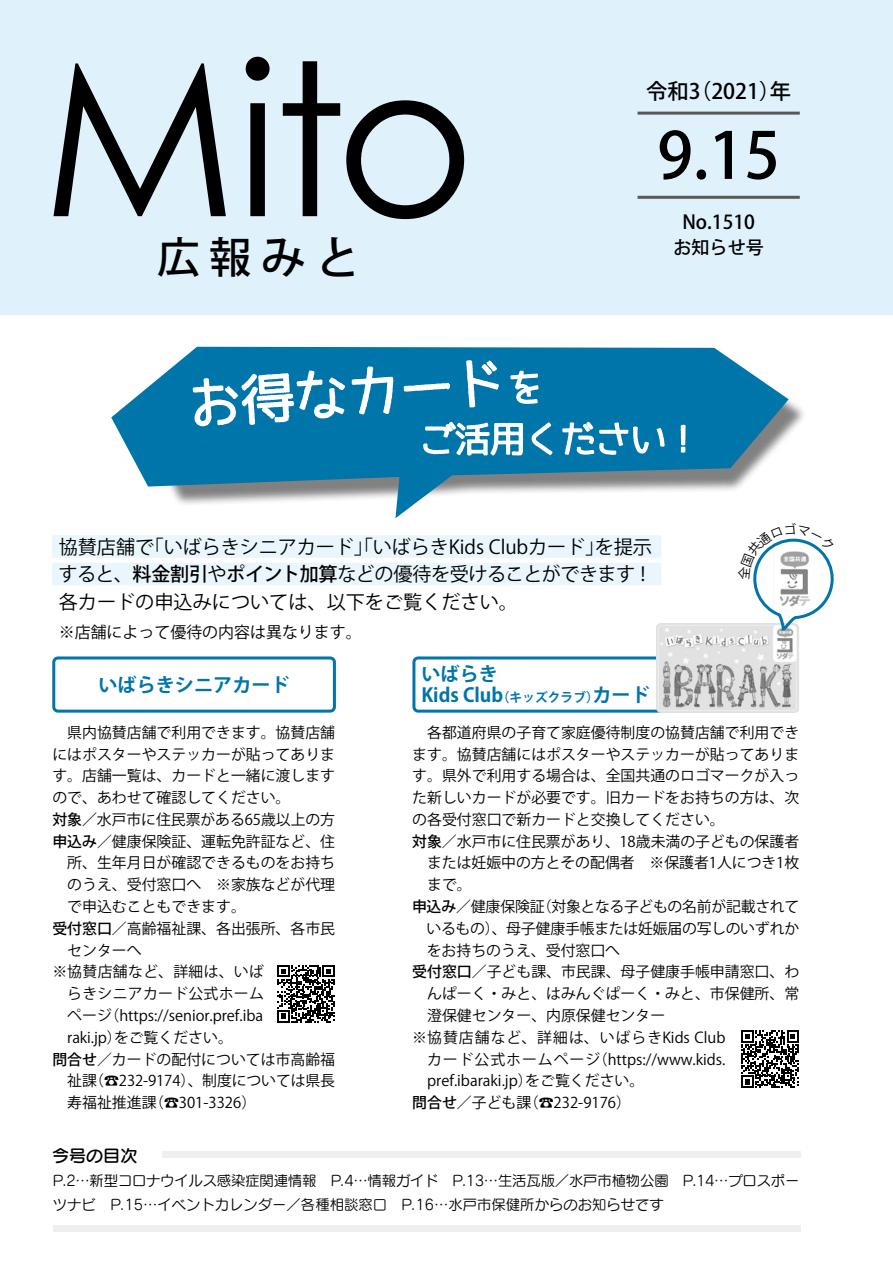
<style>
.page{position:relative;width:893px;height:1263px;background:#fff}
.page>*{position:absolute;margin:0;border:0;box-sizing:border-box;transform-origin:0 0}
.t1{font:500 63.75px "Koz Go Pro";color:#000}
.t2{font:500 42.45px "Koz Go Pro";color:#000}
.t3{font:500 21.3px "Koz Go Pro";color:#000}
.t4{font:19.2px/27.6px "Koz Go Pro";letter-spacing:-.005em;color:#000}
.t5{font:700 19.2px "Koz Go Pro";color:#0075a9}
.t6{font:500 19.2px "Koz Go Pro";color:#000}
.t7{font:500 18px "Koz Go Pro";color:#000}
.t8{font:16.95px "Seurat Pro DB";color:#000}
.t9{font:15.9px "Koz Go Pro";color:#000}
.t10{font:14.85px/21.8px "Koz Go Pro";color:#000}
.t11{font:14.85px/21.8px "Koz Go Pro";letter-spacing:.065em;color:#000}
.t12{font:14.85px "Koz Go Pro";letter-spacing:.02em;color:#000}
.t13{font:14.85px "Koz Go Pro";letter-spacing:-.02em;color:#000}
.t14{font:14.4px/23.9px "Seurat Pro M";letter-spacing:-.01em;color:#000}
.t15{font:700 12.75px "Koz Go Pro";color:#0075a9}
.s1{font-size:44.7px}
.s2{font-weight:500}
</style>
<div class="page">
<div style="left:412px;top:656px;width:280px;height:57px;border:3px solid #0075a9;border-radius:4px"></div>
<div style="left:0;top:0;width:893px;height:315px;background:#dff2fc"></div>
<hr style="left:637px;top:196px;width:163px;height:3px;background:#595757">
<hr style="left:637px;top:112px;width:163px;height:3px;background:#595757">
<svg style="left:54px;top:57px;width:410px;height:162px"></svg>
<div style="left:52px;top:563px;width:609px;height:22px;background:#eaf6fd"></div>
<svg style="left:742px;top:1030px;width:57px;height:58px"></svg>
<svg style="left:278px;top:965px;width:57px;height:57px"></svg>
<div style="left:138px;top:344px;width:669px;height:163px;background:#000;opacity:.5"></div>
<svg style="left:138px;top:344px;width:638px;height:3px"></svg>
<svg style="left:111px;top:347px;width:678px;height:171px"></svg>
<svg style="left:192px;top:344px;width:494px;height:134px;background:#2788b4"></svg>
<div style="left:52px;top:535px;width:609px;height:23px;background:#eaf6fd"></div>
<img style="left:656px;top:623px;width:143px;height:90px">
<div style="left:162px;top:1151px;width:638px;height:7px;background:#efefef"></div>
<div style="left:53px;top:1225px;width:747px;height:6px;background:#efefef"></div>
<div style="left:52px;top:656px;width:284px;height:57px;border:3px solid #0075a9;border-radius:4px"></div>
<svg style="left:738px;top:538px;width:96px;height:94px"></svg>
<h2 class="t2" style="left:157px;top:230px;width:205px">広報<span class="s1">みと</span></h2>
<h3 class="t3" style="left:646px;top:77px;width:146px">令和（3 2021 年）</h3>
<h1 class="t1" style="left:657px;top:115px;width:125px">9.15</h1>
<p class="t6" style="left:682px;top:210px;width:74px">No.1510</p>
<p class="t7" style="left:673px;top:235px;width:92px">お知らせ号</p>
<p class="t4" style="left:145px;top:533px;width:461px">「いばらきシニアカード」「いばらきKids Clubカード」</p>
<p class="t4" style="left:59px;top:533px;width:596px">協賛店舗で<br>すると、<span class="s2">料金割引</span>や<span class="s2">ポイント加算</span>などの優待を受けることができます!各カードの申込みについては、以下をご覧ください。</p>
<p class="t9" style="left:59px;top:621px;width:304px">※店舗によって優待の内容は異なります。</p>
<p class="t4" style="left:595px;top:533px;width:59px">を提示</p>
<p class="t5" style="left:98px;top:672px;width:193px">いばらきシニアカード</p>
<p class="t10" style="left:52px;top:722px;width:284px">　県内協賛店舗で利用できます。協賛店舗</p>
<p class="t10" style="left:52px;top:743px;width:284px">にはポスターやステッカーが貼ってありま</p>
<p class="t10" style="left:52px;top:765px;width:284px">す。店舗一覧は、カードと一緒に渡します</p>
<p class="t10" style="left:52px;top:787px;width:240px">ので、あわせて確認してください。</p>
<p class="t10" style="left:52px;top:809px;width:284px"><span class="s2">対象／</span>水戸市に住民票がある65歳以上の方</p>
<p class="t10" style="left:52px;top:831px;width:284px"><span class="s2">申込み</span>／健康保険証、運転免許証など、住</p>
<p class="t10" style="left:67px;top:852px;width:269px">所、生年月日が確認できるものをお持ち</p>
<p class="t10" style="left:67px;top:874px;width:269px">のうえ、受付窓口へ　※家族などが代理</p>
<p class="t10" style="left:67px;top:896px;width:180px">で申込むこともできます。</p>
<p class="t10" style="left:52px;top:918px;width:284px"><span class="s2">受付窓口</span>／高齢福祉課、各出張所、各市民</p>
<p class="t10" style="left:67px;top:940px;width:76px">センターへ</p>
<p class="t12" style="left:52px;top:962px;width:213px">※協賛店舗など、詳細は、いば</p>
<p class="t12" style="left:67px;top:984px;width:198px">らきシニアカード公式ホーム</p>
<p class="t10" style="left:104px;top:1005px;width:160px">（https://senior.pref.iba</p>
<p class="t10" style="left:67px;top:1005px;width:46px">ページ</p>
<p class="t10" style="left:114px;top:1027px;width:120px">をご覧ください。</p>
<p class="t10" style="left:52px;top:1027px;width:71px">　raki j p. ）</p>
<p class="t10" style="left:52px;top:1049px;width:284px"><span class="s2">問合せ</span>／カードの配付については市高齢福</p>
<p class="t10" style="left:89px;top:1070px;width:247px">（☎232-9174）、制度については県長</p>
<p class="t10" style="left:67px;top:1070px;width:31px">祉課</p>
<p class="t10" style="left:67px;top:1092px;width:91px">寿福祉推進課</p>
<p class="t10" style="left:149px;top:1092px;width:109px">)☎301-3326(</p>
<p class="t5" style="left:421px;top:662px;width:78px">いばらき</p>
<p class="t5" style="left:592px;top:683px;width:59px">カード</p>
<p class="t5" style="left:421px;top:683px;width:83px">Kids Club</p>
<p class="t15" style="left:497px;top:689px;width:104px">（キッズクラブ）</p>
<p class="t10" style="left:412px;top:722px;width:388px">　各都道府県の子育て家庭優待制度の協賛店舗で利用でき</p>
<p class="t10" style="left:412px;top:743px;width:388px">ます。協賛店舗にはポスターやステッカーが貼ってありま</p>
<p class="t10" style="left:412px;top:765px;width:388px">す。県外で利用する場合は、全国共通のロゴマークが入っ</p>
<p class="t10" style="left:412px;top:787px;width:388px">た新しいカードが必要です。旧カードをお持ちの方は、次</p>
<p class="t10" style="left:412px;top:809px;width:314px">の各受付窓口で新カードと交換してください。</p>
<p class="t10" style="left:412px;top:831px;width:388px"><span class="s2">対象</span>／水戸市に住民票があり、18歳未満の子どもの保護者</p>
<p class="t10" style="left:427px;top:852px;width:374px">または妊娠中の方とその配偶者　※保護者1人につき枚1</p>
<p class="t10" style="left:427px;top:874px;width:46px">まで。</p>
<p class="t13" style="left:537px;top:897px;width:264px">（対象となる子どもの名前が記載されて</p>
<p class="t10" style="left:412px;top:896px;width:134px"><span class="s2">申込み</span>／健康保険証</p>
<p class="t10" style="left:427px;top:918px;width:374px">いるもの）、母子健康手帳または妊娠届の写しのいずれか</p>
<p class="t10" style="left:427px;top:940px;width:195px">をお持ちのうえ、受付窓口へ</p>
<p class="t10" style="left:412px;top:961px;width:388px"><span class="s2">受付窓口</span>／子ども課、市民課、母子健康手帳申請窓口、わ</p>
<p class="t10" style="left:427px;top:983px;width:374px">んぱーく・みと、はみんぐぱーく・みと、市保健所、常</p>
<p class="t10" style="left:427px;top:1005px;width:240px">澄保健センター、内原保健センター</p>
<p class="t11" style="left:412px;top:1027px;width:315px">※協賛店舗など、詳細は、いばらきKids Club</p>
<p class="t10" style="left:593px;top:1049px;width:134px">（https://www.kids.</p>
<p class="t11" style="left:525px;top:1049px;width:121px;text-indent:-98px">カード公式ホームページ<br>をご覧ください。</p>
<p class="t10" style="left:524px;top:1070px;width:109px;text-indent:-97px">pref.ibaraki j p. ）)☎232-9176(</p>
<p class="t10" style="left:412px;top:1092px;width:121px"><span class="s2">問合せ</span>／子ども課</p>
<p class="t8" style="left:52px;top:1144px;width:87px">今号の目次</p>
<p class="t14" style="left:53px;top:1168px;width:748px">P.2…新型コロナウイルス感染症関連情報　P.4…情報ガイド　P.13…生活瓦版／水戸市植物公園　P.14…プロスポーツナビ　P.15…イベントカレンダー／各種相談窓口　P.16…水戸市保健所からのお知らせです</p>
</div>
